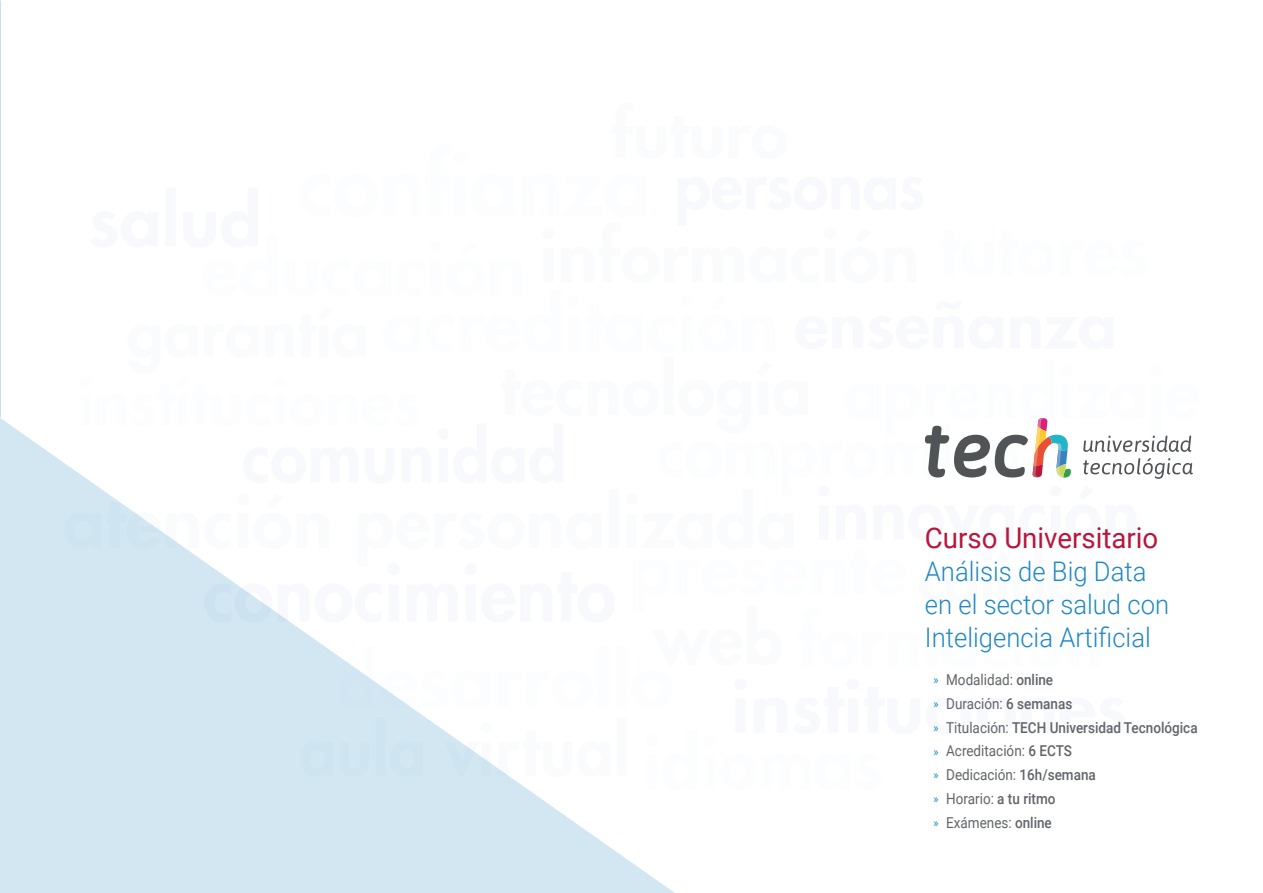
<style>
.page{position:relative;width:1263px;height:893px;background:#fff}
.page>*{position:absolute;margin:0;border:0;box-sizing:border-box;transform-origin:0 0}
.t1{font:28.5px "Roboto";color:#b9163c}
.t2{font:300 27px/33px "Roboto";color:#2088c5;scale:.95 1}
.t3{font:15px/23.7px "Roboto";color:#61646a;scale:.9 1}
.s1{font-size:12px;color:#2088c5}
.s2{font-weight:500}
</style>
<div class="page">
<svg style="left:0;top:418px;width:675px;height:475px;background:#d7e9f4"></svg>
<svg style="left:64px;top:418px;width:1129px;height:372px"></svg>
<h1 class="t1" style="left:925px;top:518px;width:235px">Curso Universitario</h1>
<h2 class="t2" style="left:925px;top:554px;width:259px">Análisis de Big Data en el sector salud con<br>Inteligencia Artificial</h2>
<p class="t3" style="left:933px;top:667px;width:295px"><span class="s1">»</span> Modalidad: <span class="s2">online<br></span><span class="s1">»</span> Duración: <span class="s2">6 semanas<br></span><span class="s1">»</span> Titulación: <span class="s2">TECH Universidad Tecnológica </span><span class="s1">»</span> Acreditación: <span class="s2">6 ECTS<br></span><span class="s1">»</span> Dedicación: <span class="s2">16h/semana<br></span><span class="s1">»</span> Horario: <span class="s2">a tu ritmo<br></span><span class="s1">»</span> Exámenes: <span class="s2">online</span></p>
</div>
